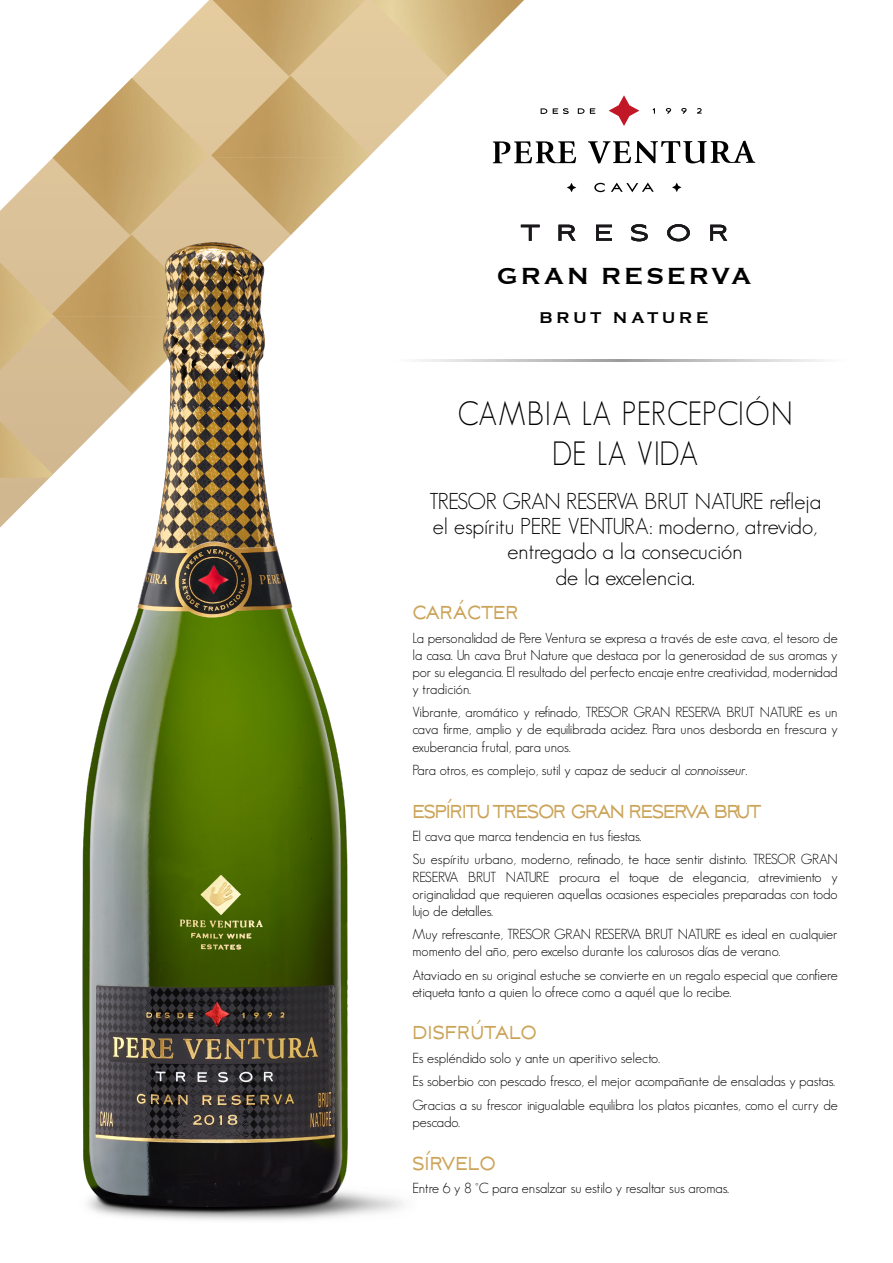
<style>
.page{position:relative;width:893px;height:1263px;background:#fff}
.page>*{position:absolute;margin:0;border:0;box-sizing:border-box;transform-origin:0 0}
.t1{font:300 33px/39.6px "Geosans";letter-spacing:.015em;color:#000;text-align:center;scale:.9 1}
.t2{font:700 24px "Copperplate Becker";letter-spacing:.15em;color:#000}
.t3{font:23.4px "Aviano Sans";letter-spacing:-.07em;color:#cba459;scale:.77 1}
.t4{font:23.4px "Aviano Sans";color:#cba459;scale:.77 1}
.t5{font:300 22.5px/25.5px "Geosans";color:#000;text-align:center}
.t6{font:700 16.05px "Copperplate Becker";letter-spacing:.25em;color:#000}
.t7{font:300 14.25px/17.1px "Geosans";color:#000}
.s1{font-style:italic}
</style>
<div class="page">
<svg style="left:51px;top:0;width:449px;height:362px"></svg>
<img style="left:213px;top:0;width:152px;height:76px">
<img style="left:372px;top:0;width:152px;height:76px">
<img style="left:211px;top:76px;width:159px;height:82px">
<img style="left:53px;top:78px;width:156px;height:80px">
<svg style="left:521px;top:225px;width:19px;height:16px"></svg>
<svg style="left:559px;top:225px;width:17px;height:16px"></svg>
<svg style="left:596px;top:225px;width:16px;height:16px"></svg>
<svg style="left:631px;top:224px;width:17px;height:17px"></svg>
<svg style="left:667px;top:224px;width:23px;height:17px"></svg>
<svg style="left:710px;top:225px;width:17px;height:16px"></svg>
<img style="left:0;top:159px;width:417px;height:1061px">
<img style="left:390px;top:360px;width:434px;height:1px">
<svg style="left:493px;top:141px;width:262px;height:22px"></svg>
<svg style="left:541px;top:108px;width:6px;height:6px"></svg>
<svg style="left:553px;top:108px;width:16px;height:6px"></svg>
<svg style="left:578px;top:108px;width:6px;height:6px"></svg>
<svg style="left:590px;top:108px;width:5px;height:6px"></svg>
<svg style="left:652px;top:108px;width:3px;height:6px"></svg>
<svg style="left:666px;top:108px;width:5px;height:6px"></svg>
<svg style="left:681px;top:108px;width:6px;height:6px"></svg>
<svg style="left:697px;top:108px;width:5px;height:6px"></svg>
<svg style="left:567px;top:183px;width:9px;height:9px"></svg>
<svg style="left:672px;top:183px;width:9px;height:9px"></svg>
<svg style="left:594px;top:183px;width:60px;height:9px"></svg>
<svg style="left:609px;top:95px;width:30px;height:31px"></svg>
<h2 class="t2" style="left:497px;top:262px;width:256px">GRAN RESERVA</h2>
<p class="t6" style="left:540px;top:309px;width:170px">BRUT NATURE</p>
<h1 class="t1" style="left:458px;top:394px;width:373px">CAMBIA LA PERCEPCIÓN<br>DE LA VIDA</h1>
<h3 class="t5" style="left:429px;top:488px;width:394px">TRESOR GRAN RESERVA BRUT NATURE refleja el espíritu PERE VENTURA: moderno, atrevido, entregado a la consecución<br>de la excelencia.</h3>
<h3 class="t4" style="left:412px;top:600px;width:140px">CARÁCTER</h3>
<p class="t7" style="left:412px;top:629px;width:427px;text-align:justify">La personalidad de Pere Ventura se expresa a través de este cava, el tesoro de la casa. Un cava Brut Nature que destaca por la generosidad de sus aromas y por su elegancia. El resultado del perfecto encaje entre creatividad, modernidad y tradición.</p>
<p class="t7" style="left:412px;top:704px;width:427px;text-align:justify">Vibrante, aromático y refinado, TRESOR GRAN RESERVA BRUT NATURE es un cava firme, amplio y de equilibrada acidez. Para unos desborda en frescura y exuberancia frutal, para unos.</p>
<p class="t7" style="left:412px;top:761px;width:336px">Para otros, es complejo, sutil y capaz de seducir al <span class="s1">connoisseur</span>.</p>
<h3 class="t3" style="left:412px;top:798px;width:455px">ESPÍRITU TRESOR GRAN RESERVA BRUT</h3>
<p class="t7" style="left:412px;top:824px;width:427px;line-height:23.5px">El cava que marca tendencia en tus fiestas.<br>Su espíritu urbano, moderno, refinado, te hace sentir distinto. TRESOR GRAN</p>
<p class="t7" style="left:412px;top:868px;width:427px;text-align:justify">RESERVA BRUT NATURE procura el toque de elegancia, atrevimiento y originalidad que requieren aquellas ocasiones especiales preparadas con todo lujo de detalles.</p>
<p class="t7" style="left:412px;top:926px;width:427px">Muy refrescante, TRESOR GRAN RESERVA BRUT NATURE es ideal en cualquier momento del año, pero excelso durante los calurosos días de verano.</p>
<p class="t7" style="left:412px;top:966px;width:427px">Ataviado en su original estuche se convierte en un regalo especial que confiere etiqueta tanto a quien lo ofrece como a aquél que lo recibe.</p>
<h3 class="t4" style="left:412px;top:1020px;width:163px">DISFRÚTALO</h3>
<p class="t7" style="left:412px;top:1046px;width:427px;line-height:23.5px">Es espléndido solo y ante un aperitivo selecto.<br>Es soberbio con pescado fresco, el mejor acompañante de ensaladas y pastas.<br>Gracias a su frescor inigualable equilibra los platos picantes, como el curry de</p>
<p class="t7" style="left:412px;top:1113px;width:49px">pescado.</p>
<h3 class="t4" style="left:412px;top:1150px;width:110px">SÍRVELO</h3>
<p class="t7" style="left:412px;top:1179px;width:318px">Entre 6 y 8 °C para ensalzar su estilo y resaltar sus aromas.</p>
</div>
